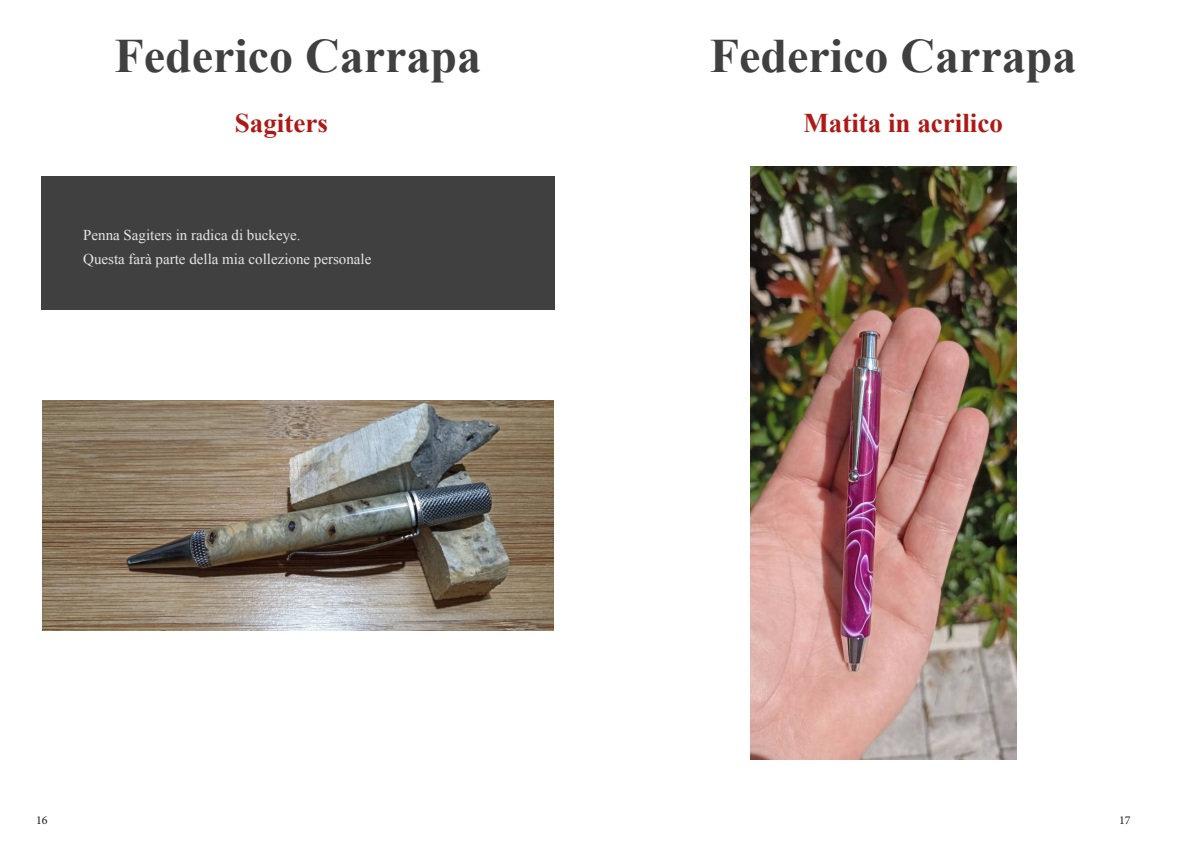
<style>
.page{position:relative;width:1191px;height:842px;background:#fff}
.page>*{position:absolute;margin:0;border:0;box-sizing:border-box;transform-origin:0 0}
.t1{font:700 48px "Times New Roman";color:#404040}
.t2{font:700 27px "Times New Roman";color:#ae1916}
.t3{font:15px/24px "Times New Roman";color:#e6e6e6}
.t4{font:12px "Minion Pro";color:#1d1d1b}
</style>
<div class="page">
<div style="left:41px;top:176px;width:513px;height:133px;background:#404040"></div>
<img style="left:42px;top:401px;width:511px;height:230px">
<img style="left:750px;top:167px;width:266px;height:593px">
<h1 class="t1" style="left:114px;top:40px;width:368px">Federico Carrapa</h1>
<h2 class="t2" style="left:235px;top:114px;width:94px">Sagiters</h2>
<p class="t3" style="left:83px;top:224px;width:290px">Penna Sagiters in radica di buckeye.<br>Questa farà parte della mia collezione personale</p>
<h1 class="t1" style="left:710px;top:40px;width:368px">Federico Carrapa</h1>
<h2 class="t2" style="left:803px;top:114px;width:201px">Matita in acrilico</h2>
<p class="t4" style="left:36px;top:815px;width:13px">16</p>
<p class="t4" style="left:1119px;top:815px;width:13px">17</p>
</div>
